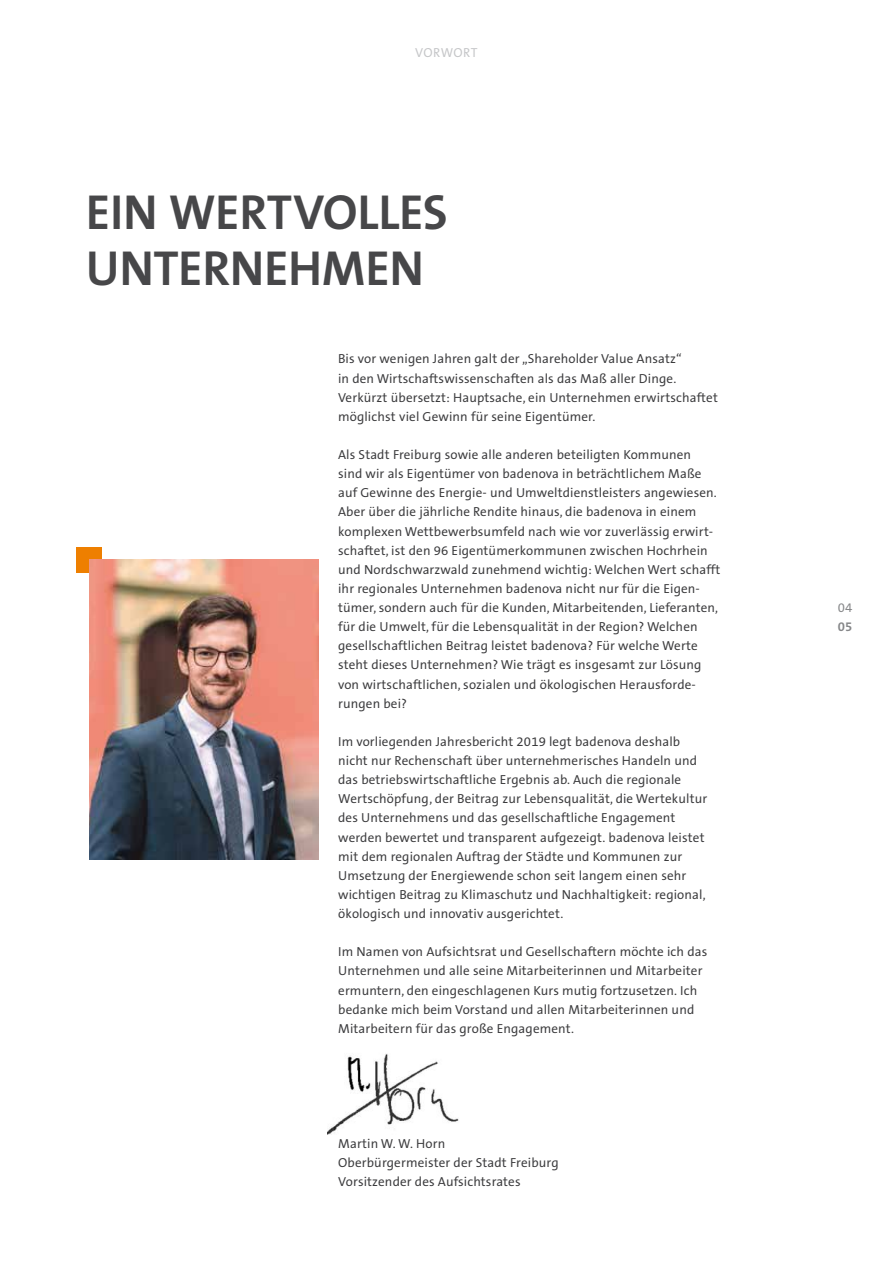
<style>
.page{position:relative;width:893px;height:1263px;background:#fff}
.page>*{position:absolute;margin:0;border:0;box-sizing:border-box;transform-origin:0 0}
.t1{font:700 49.5px/55.5px "Thesans Badenova";letter-spacing:-.005em;color:#474749}
.t2{font:13.2px/19px "Thesans Badenova";letter-spacing:.01em;color:#3a3a3c}
.t3{font:13.2px "Thesans Badenova";letter-spacing:.025em;color:#c5c6c8}
.t4{font:13.2px "Thesans Badenova";color:#868789}
.t5{font:700 13.2px "Thesans Badenova";color:#868789}
</style>
<div class="page">
<img style="left:327px;top:1054px;width:132px;height:81px">
<div style="left:77px;top:547px;width:25px;height:26px;background:#ee7f00"></div>
<img style="left:89px;top:560px;width:230px;height:300px">
<p class="t3" style="left:415px;top:46px;width:64px">VORWORT</p>
<h1 class="t1" style="left:86px;top:187px;width:363px">EIN WERTVOLLES<br>UNTERNEHMEN</h1>
<p class="t2" style="left:338px;top:350px;width:381px">Bis vor wenigen Jahren galt der „Shareholder Value Ansatz“<br>in den Wirtschaftswissenschaften als das Maß aller Dinge.<br>Verkürzt übersetzt: Hauptsache, ein Unternehmen erwirtschaftet möglichst viel Gewinn für seine Eigentümer.</p>
<p class="t2" style="left:338px;top:446px;width:384px">Als Stadt Freiburg sowie alle anderen beteiligten Kommunen<br>sind wir als Eigentümer von badenova in beträchtlichem Maße auf Gewinne des Energie- und Umweltdienstleisters angewiesen.<br>Aber über die jährliche Rendite hinaus, die badenova in einem komplexen Wettbewerbsumfeld nach wie vor zuverlässig erwirt&shy;schaftet, ist den 96 Eigentümerkommunen zwischen Hochrhein und Nordschwarzwald zunehmend wichtig: Welchen Wert schafft ihr regionales Unternehmen badenova nicht nur für die Eigen&shy;tümer, sondern auch für die Kunden, Mitarbeitenden, Lieferanten, für die Umwelt, für die Lebensqualität in der Region? Welchen gesellschaftlichen Beitrag leistet badenova? Für welche Werte steht dieses Unternehmen? Wie trägt es insgesamt zur Lösung von wirtschaftlichen, sozialen und ökologischen Herausforde&shy;rungen bei?</p>
<p class="t2" style="left:338px;top:732px;width:371px">Im vorliegenden Jahresbericht 2019 legt badenova deshalb nicht nur Rechenschaft über unternehmerisches Handeln und das betriebswirtschaftliche Ergebnis ab. Auch die regionale Wertschöpfung, der Beitrag zur Lebensqualität, die Wertekultur des Unternehmens und das gesellschaftliche Engagement werden bewertet und transparent aufgezeigt. badenova leistet mit dem regionalen Auftrag der Städte und Kommunen zur Umsetzung der Energiewende schon seit langem einen sehr wichtigen Beitrag zu Klimaschutz und Nachhaltigkeit: regional, ökologisch und innovativ ausgerichtet.</p>
<p class="t2" style="left:338px;top:943px;width:371px">Im Namen von Aufsichtsrat und Gesellschaftern möchte ich das Unternehmen und alle seine Mitarbeiterinnen und Mitarbeiter ermuntern, den eingeschlagenen Kurs mutig fortzusetzen. Ich bedanke mich beim Vorstand und allen Mitarbeiterinnen und Mitarbeitern für das große Engagement.</p>
<p class="t2" style="left:338px;top:1134px;width:222px">Martin W. W. Horn<br>Oberbürgermeister der Stadt Freiburg<br>Vorsitzender des Aufsichtsrates</p>
<p class="t4" style="left:838px;top:601px;width:16px">04</p>
<p class="t5" style="left:838px;top:620px;width:16px">05</p>
</div>
